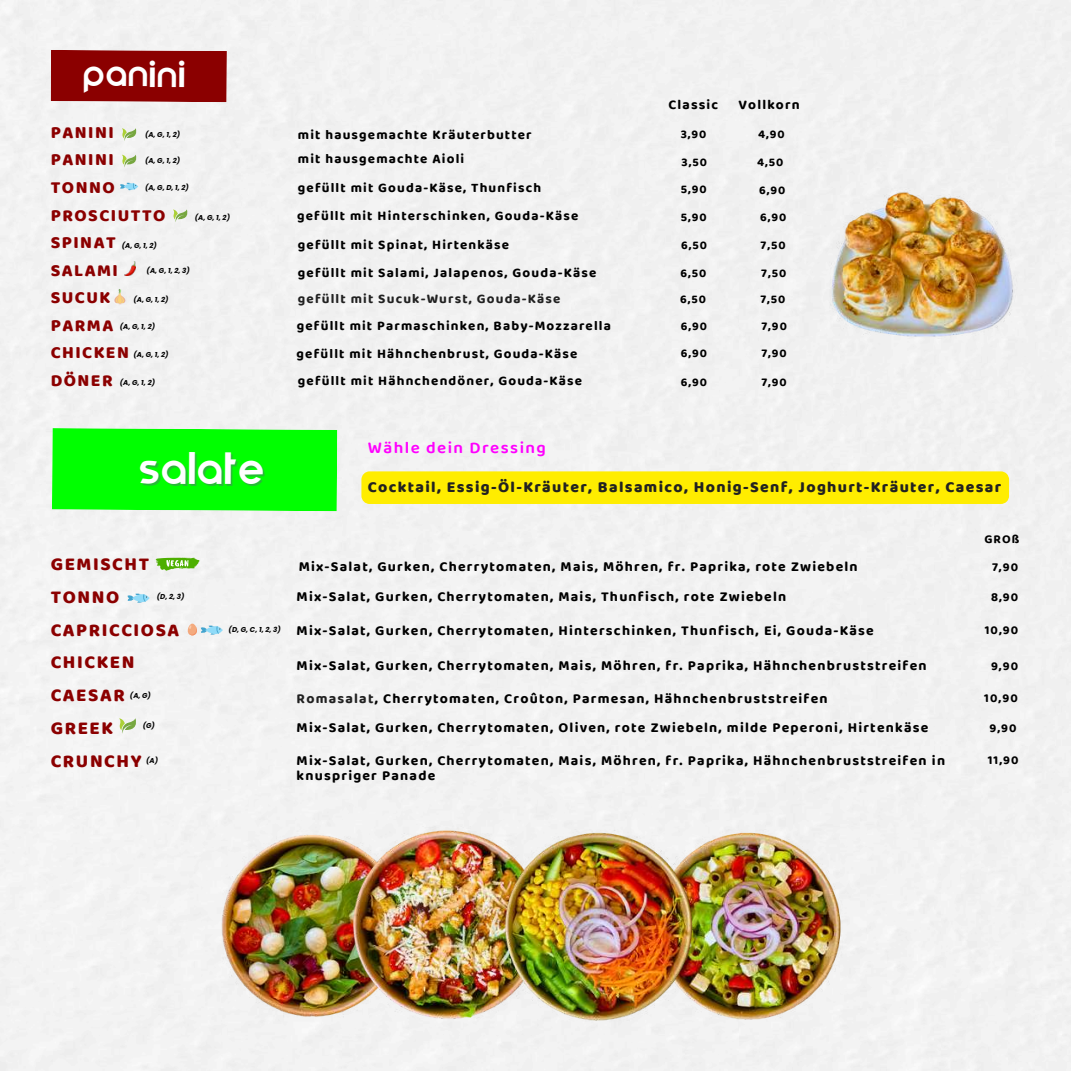
<style>
.page{position:relative;width:1071px;height:1071px;background:#f3f3f3}
.page>*{position:absolute;margin:0;border:0;box-sizing:border-box;transform-origin:0 0}
.t1{font:43.23px "Comodo";letter-spacing:.045em;color:#fff}
.t2{font:35.88px "Comodo";letter-spacing:.045em;color:#fff}
.t3{font:800 18.72px/32.9px "Baloo Bhai 2";letter-spacing:.085em;color:#8b0000}
.t4{font:800 17.5px/27.7px "Baloo Bhai 2";letter-spacing:.085em;color:#8b0000}
.t5{font:600 16.97px "Baloo Bhai 2";letter-spacing:.085em;color:#f0f}
.t6{font:800 15.75px "Baloo Bhai 2";letter-spacing:.085em;color:#212121}
.t7{font:700 14px/15.2px "Baloo Bhai 2";letter-spacing:.085em;color:#000}
.t8{font:700 13.83px "Baloo Bhai 2";letter-spacing:.085em;color:#000}
.t9{font:700 13.47px/28.2px "Baloo Bhai 2";letter-spacing:.085em;color:#000}
.t10{font:700 13.47px "Baloo Bhai 2";letter-spacing:.085em;color:#212121}
.t11{font:700 12.25px "Baloo Bhai 2";letter-spacing:.085em;color:#000}
.t12{font:700 12.08px/25.2px "Baloo Bhai 2";letter-spacing:.085em;color:#000}
.t13{font:italic 700 7px "Poppins";color:#000}
.s1{color:#212121}
</style>
<div class="page">
<div style="left:51px;top:50px;width:176px;height:52px;background:#8b0000"></div>
<svg style="left:122px;top:128px;width:14px;height:13px"></svg>
<svg style="left:122px;top:154px;width:14px;height:14px"></svg>
<svg style="left:173px;top:209px;width:14px;height:13px"></svg>
<img style="left:124px;top:261px;width:12px;height:14px">
<svg style="left:120px;top:181px;width:18px;height:11px"></svg>
<svg style="left:114px;top:289px;width:12px;height:16px"></svg>
<div style="left:52px;top:428px;width:285px;height:83px;background:#0f0"></div>
<svg style="left:119px;top:718px;width:17px;height:16px"></svg>
<svg style="left:155px;top:558px;width:45px;height:13px"></svg>
<svg style="left:127px;top:591px;width:23px;height:14px"></svg>
<svg style="left:188px;top:623px;width:35px;height:14px"></svg>
<div style="left:361px;top:471px;width:648px;height:33px;background:#ffed00"></div>
<img style="left:216px;top:830px;width:131px;height:189px">
<img style="left:697px;top:830px;width:148px;height:191px">
<img style="left:347px;top:826px;width:202px;height:196px">
<img style="left:498px;top:830px;width:199px;height:194px">
<img style="left:817px;top:181px;width:203px;height:157px">
<h2 class="t2" style="left:84px;top:50px;width:103px">PANINI</h2>
<p class="t4" style="left:51px;top:118px;width:116px">PANINI<br>PANINI<br>TONNO<br>PROSCIUTTO<br>SPINAT<br>SALAMI<br>SUCUK<br>PARMA<br>CHICKEN<br>DÖNER</p>
<p class="t12" style="left:758px;top:122px;width:28px">4,90</p>
<p class="t8" style="left:668px;top:96px;width:51px">Classic</p>
<p class="t8" style="left:739px;top:96px;width:63px">Vollkorn</p>
<p class="t12" style="left:681px;top:122px;width:27px">3,90</p>
<p class="t12" style="left:682px;top:149px;width:27px">3,50</p>
<p class="t12" style="left:681px;top:176px;width:27px">5,90</p>
<p class="t12" style="left:681px;top:204px;width:27px">5,90</p>
<p class="t12" style="left:681px;top:232px;width:27px">6,50</p>
<p class="t12" style="left:680px;top:261px;width:28px">6,50<br>6,50</p>
<p class="t12" style="left:681px;top:314px;width:28px">6,90</p>
<p class="t12" style="left:681px;top:341px;width:28px">6,90</p>
<p class="t12" style="left:681px;top:369px;width:28px">6,90</p>
<p class="t9" style="left:298px;top:123px;width:235px;line-height:23.8px">mit hausgemachte Kräuterbutter mit hausgemachte Aioli</p>
<p class="t9" style="left:297px;top:173px;width:301px">gefüllt mit Gouda-Käse, Thunfisch<br>gefüllt mit Hinterschinken, Gouda-Käse gefüllt mit Spinat, Hirtenkäse<br>gefüllt mit Salami, Jalapenos, Gouda-Käse</p>
<p class="t10" style="left:298px;top:291px;width:264px">gefüllt mit Sucuk-Wurst, Gouda-Käse</p>
<p class="t13" style="left:145px;top:130px;width:37px">(A, G, 1, 2)</p>
<p class="t13" style="left:145px;top:156px;width:37px">(A, G, 1, 2)</p>
<p class="t12" style="left:757px;top:149px;width:28px">4,50</p>
<p class="t12" style="left:759px;top:177px;width:28px">6,90</p>
<p class="t12" style="left:760px;top:205px;width:28px">6,90</p>
<p class="t12" style="left:761px;top:232px;width:26px">7,50</p>
<p class="t12" style="left:760px;top:261px;width:27px">7,50<br>7,50</p>
<p class="t12" style="left:762px;top:313px;width:27px">7,90</p>
<p class="t12" style="left:761px;top:341px;width:27px">7,90</p>
<p class="t12" style="left:761px;top:369px;width:27px">7,90</p>
<p class="t13" style="left:145px;top:183px;width:45px">(A, G, D, 1, 2)</p>
<p class="t13" style="left:195px;top:213px;width:37px">(A, G, 1, 2)</p>
<p class="t13" style="left:122px;top:241px;width:37px">(A, G, 1, 2)</p>
<p class="t13" style="left:147px;top:266px;width:45px">(A, G, 1, 2, 3)</p>
<p class="t13" style="left:134px;top:294px;width:37px">(A, G, 1, 2)</p>
<p class="t13" style="left:120px;top:322px;width:37px">(A, G, 1, 2)</p>
<p class="t13" style="left:134px;top:350px;width:37px">(A, G, 1, 2)</p>
<p class="t13" style="left:120px;top:377px;width:37px">(A, G, 1, 2)</p>
<p class="t9" style="left:297px;top:311px;width:316px">gefüllt mit Parmaschinken, Baby-Mozzarella</p>
<p class="t9" style="left:297px;top:339px;width:287px;line-height:27.3px">gefüllt mit Hähnchenbrust, Gouda-Käse gefüllt mit Hähnchendöner, Gouda-Käse</p>
<h1 class="t1" style="left:140px;top:440px;width:125px">SALATE</h1>
<p class="t5" style="left:368px;top:437px;width:180px">Wähle dein Dressing</p>
<p class="t6" style="left:368px;top:477px;width:635px">Cocktail, Essig-Öl-Kräuter, Balsamico, Honig-Senf, Joghurt-Kräuter, Caesar</p>
<p class="t11" style="left:984px;top:532px;width:36px">GROß</p>
<h3 class="t3" style="left:51px;top:547px;width:130px">GEMISCHT<br>TONNO<br>CAPRICCIOSA<br>CHICKEN<br>CAESAR<br>GREEK<br>CRUNCHY</h3>
<p class="t7" style="left:299px;top:558px;width:560px">Mix-Salat, Gurken, Cherrytomaten, Mais, Möhren, fr. Paprika, rote Zwiebeln</p>
<p class="t11" style="left:992px;top:559px;width:28px">7,90</p>
<p class="t7" style="left:297px;top:588px;width:491px">Mix-Salat, Gurken, Cherrytomaten, Mais, Thunfisch, rote Zwiebeln</p>
<p class="t7" style="left:297px;top:622px;width:579px">Mix-Salat, Gurken, Cherrytomaten, Hinterschinken, Thunfisch, Ei, Gouda-Käse</p>
<p class="t7" style="left:297px;top:657px;width:632px">Mix-Salat, Gurken, Cherrytomaten, Mais, Möhren, fr. Paprika, Hähnchenbruststreifen</p>
<p class="t7" style="left:297px;top:690px;width:533px"><span class="s1">Romasalat</span>, Cherrytomaten, Croûton, Parmesan, Hähnchenbruststreifen</p>
<p class="t13" style="left:157px;top:592px;width:29px">(D, 2, 3)</p>
<p class="t11" style="left:991px;top:590px;width:29px">8,90</p>
<p class="t11" style="left:985px;top:623px;width:35px">10,90</p>
<p class="t11" style="left:991px;top:659px;width:29px">9,90</p>
<p class="t11" style="left:984px;top:691px;width:35px">10,90</p>
<p class="t11" style="left:989px;top:721px;width:29px">9,90</p>
<p class="t11" style="left:988px;top:752px;width:32px">11,90</p>
<p class="t13" style="left:229px;top:625px;width:54px">(D, G, C, 1, 2, 3)</p>
<p class="t13" style="left:130px;top:690px;width:23px">(A, G)</p>
<p class="t13" style="left:143px;top:721px;width:14px">(G)</p>
<p class="t7" style="left:297px;top:720px;width:633px">Mix-Salat, Gurken, Cherrytomaten, Oliven, rote Zwiebeln, milde Peperoni, Hirtenkäse</p>
<p class="t7" style="left:297px;top:752px;width:650px">Mix-Salat, Gurken, Cherrytomaten, Mais, Möhren, fr. Paprika, Hähnchenbruststreifen in knuspriger Panade</p>
<p class="t13" style="left:146px;top:755px;width:13px">(A)</p>
</div>
